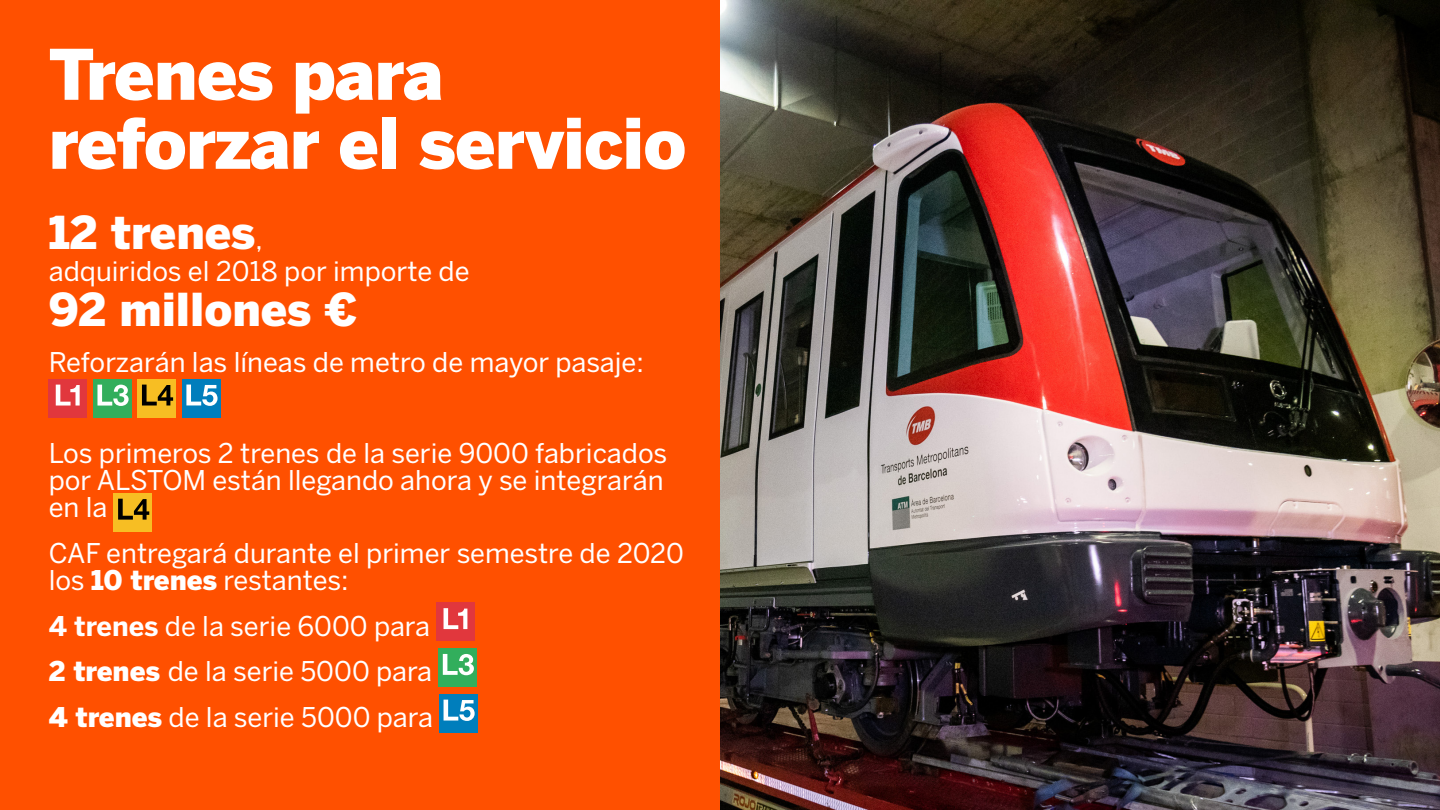
<style>
.page{position:relative;width:1440px;height:810px;background:#fff}
.page>*{position:absolute;margin:0;border:0;box-sizing:border-box;transform-origin:0 0}
.t1{font:900 69px/69px "Benton Sans";letter-spacing:-.01em;color:#fff}
.t2{font:900 45px "Benton Sans";color:#fff}
.t3{font:27px/27px "Benton Sans";color:#fff}
.s1{font-weight:400;font-size:27px}
.s2{font-weight:900}
.s3{font-weight:700}
</style>
<div class="page">
<img style="left:720px;top:0;width:720px;height:810px">
<div style="left:0;top:0;width:720px;height:810px;background:#ff5000"></div>
<div style="left:49px;top:379px;width:38px;height:38px;background:#e1373d"></div>
<svg style="left:56px;top:385px;width:24px;height:21px"></svg>
<div style="left:93px;top:379px;width:38px;height:38px;background:#32ae5c"></div>
<svg style="left:97px;top:385px;width:32px;height:21px"></svg>
<div style="left:138px;top:379px;width:38px;height:38px;background:#f7be23"></div>
<svg style="left:142px;top:385px;width:31px;height:21px"></svg>
<div style="left:182px;top:379px;width:38px;height:38px;background:#007ebc"></div>
<svg style="left:186px;top:385px;width:32px;height:21px"></svg>
<div style="left:114px;top:493px;width:38px;height:38px;background:#f7be23"></div>
<svg style="left:118px;top:499px;width:31px;height:21px"></svg>
<div style="left:437px;top:603px;width:38px;height:38px;background:#e1373d"></div>
<svg style="left:444px;top:608px;width:23px;height:21px"></svg>
<div style="left:439px;top:648px;width:38px;height:39px;background:#32ae5c"></div>
<svg style="left:443px;top:654px;width:31px;height:21px"></svg>
<div style="left:439px;top:694px;width:38px;height:38px;background:#007ebc"></div>
<svg style="left:444px;top:700px;width:31px;height:21px"></svg>
<p class="t1" style="left:49px;top:39px;width:639px">Trenes para reforzar el servicio</p>
<p class="t2" style="left:49px;top:206px;width:216px">12 trenes<span class="s1">,</span></p>
<p class="t3" style="left:49px;top:257px;width:422px">adquiridos el 2018 por importe de</p>
<p class="t2" style="left:49px;top:282px;width:311px">92 millones €</p>
<p class="t3" style="left:49px;top:348px;width:597px">Reforzarán las líneas de metro de mayor pasaje:</p>
<p class="t3" style="left:49px;top:439px;width:620px">Los primeros 2 trenes de la serie 9000 fabricados por ALSTOM están llegando ahora y se integrarán en la</p>
<p class="t3" style="left:49px;top:539px;width:637px">CAF entregará durante el primer semestre de 2020 los <span class="s2">10 trenes</span> restantes:</p>
<p class="t3" style="left:49px;top:612px;width:383px"><span class="s3">4 trenes</span> de la serie 6000 para</p>
<p class="t3" style="left:49px;top:658px;width:385px"><span class="s2">2 trenes</span> de la serie 5000 para</p>
<p class="t3" style="left:49px;top:703px;width:386px"><span class="s2">4 trenes</span> de la serie 5000 para</p>
</div>
